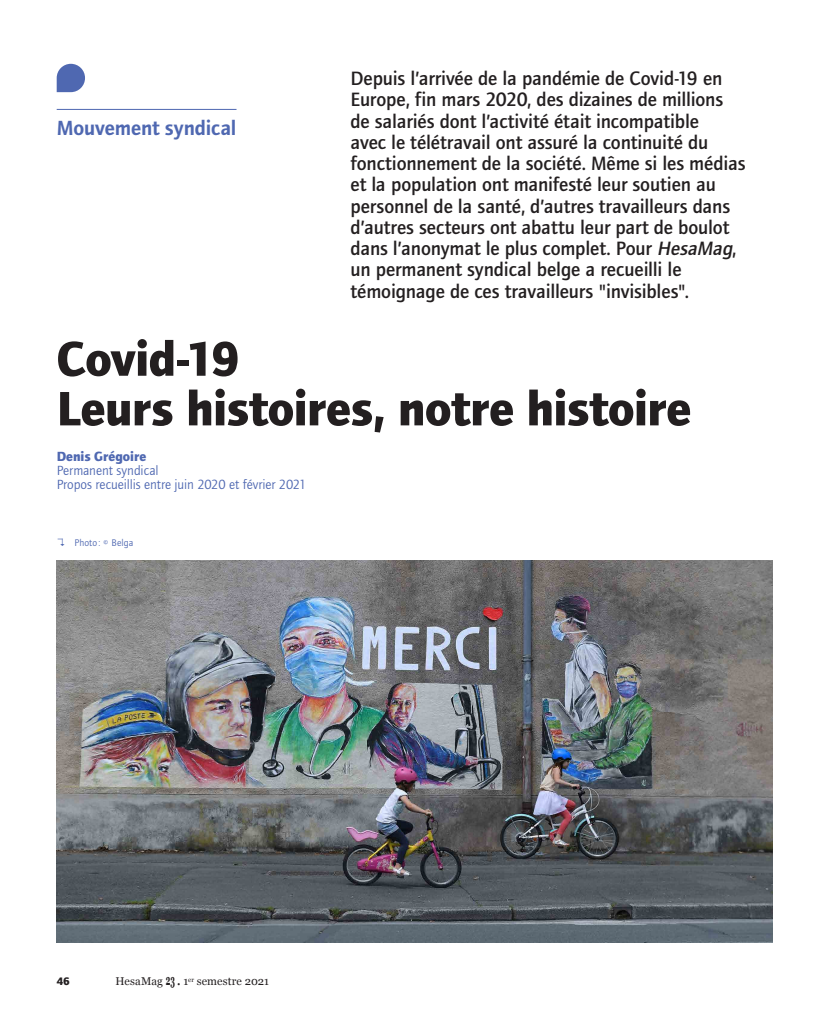
<style>
.page{position:relative;width:815px;height:1028px;background:#fff}
.page>*{position:absolute;margin:0;border:0;box-sizing:border-box;transform-origin:0 0}
.DEF___Titre_1{font:50px/49.6px "etui Foundry Journal bold";letter-spacing:-.01em;color:#231f20}
.DEF___Exergue_Normal{font:21.25px "etui Foundry Journal Demi";letter-spacing:-.005em;color:#4f68b1}
.DEF___Chapeau_FJ{font:20px/21.2px "etui Foundry Journal Medium";letter-spacing:-.005em;color:#231f20}
.DEF___Auteur_Fonctio{font:13.75px "etui Foundry Journal book";letter-spacing:-.005em;color:#4f68b1}
.DEF___Auteur{font:13.75px "etui Foundry Journal bold";letter-spacing:.005em;color:#4f68b1}
.t1{font:11.25px "Georgia";letter-spacing:.01em;color:#231f20}
.t2{font:11.25px "etui Foundry Journal bold";color:#231f20}
.DEF___Légende_image{font:10px "etui Foundry Journal book";letter-spacing:.01em;color:#4f68b1}
.s1{font-style:italic}
.s2{font-family:"Inter";font-weight:300}
.s3{font-weight:700;font-size:14.88px}
.s4{font-size:15px}
</style>
<div class="page">
<img style="left:57px;top:560px;width:715px;height:382px">
<hr style="left:57px;top:109px;width:180px;height:1px;background:#4f68b1">
<div style="left:57px;top:64px;width:28px;height:28px;background:#4f68b1;border-radius:14px"></div>
<p class="DEF___Exergue_Normal" style="left:57px;top:115px;width:181px">Mouvement syndical</p>
<p class="DEF___Chapeau_FJ" style="left:350px;top:68px;width:396px">Depuis l’arrivée de la pandémie de Covid-19 en Europe, fin mars 2020, des dizaines de millions de salariés dont l’activité était incompatible<br>avec le télétravail ont assuré la continuité du fonctionnement de la société. Même si les médias et la population ont manifesté leur soutien au personnel de la santé, d’autres travailleurs dans d’autres secteurs ont abattu leur part de boulot dans l’anonymat le plus complet. Pour <span class="s1">HesaMag</span>, un permanent syndical belge a recueilli le témoignage de ces travailleurs "invisibles".</p>
<p class="DEF___Titre_1" style="left:57px;top:334px;width:636px">Covid-19<br>Leurs histoires, notre histoire</p>
<p class="DEF___Auteur" style="left:57px;top:448px;width:91px">Denis Grégoire</p>
<p class="DEF___Auteur_Fonctio" style="left:57px;top:463px;width:103px">Permanent syndical</p>
<p class="DEF___Auteur_Fonctio" style="left:57px;top:477px;width:251px">Propos recueillis entre juin 2020 et février 2021</p>
<p class="DEF___Légende_image" style="left:57px;top:537px;width:78px"><span class="s2">↴</span> Photo : © Belga</p>
<p class="t2" style="left:57px;top:975px;width:15px">46</p>
<p class="t1" style="left:115px;top:973px;width:155px">HesaMag <span class="s3">23</span> <span class="s4">.</span> 1<sup>er</sup> semestre 2021</p>
</div>
